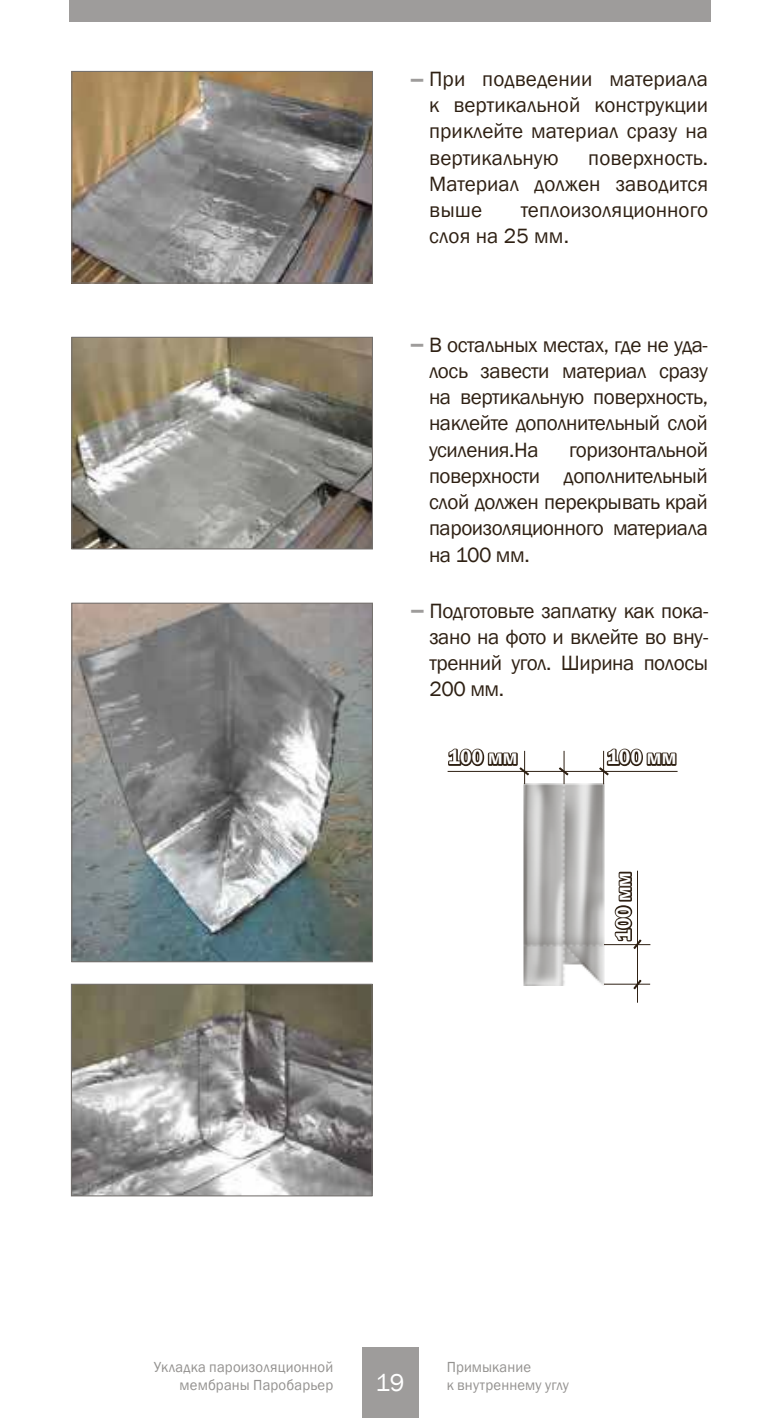
<style>
.page{position:relative;width:780px;height:1418px;background:#fff}
.page>*{position:absolute;margin:0;border:0;box-sizing:border-box;transform-origin:0 0}
.t1{font:25px "Franklin Gothic";color:#fff}
.t2{font:21.25px/26.2px "Franklin Gothic";letter-spacing:-.02em;color:#2e2013;text-align:justify}
.t3{font:21.25px/26.2px "Franklin Gothic";color:#2e2013}
.t4{font:600 21.25px "Franklin Gothic";letter-spacing:.01em;color:#fff;scale:.92 1}
.t5{font:15px/18px "Franklin Gothic";letter-spacing:.01em;color:#949290;text-align:right}
.s1{font-size:47px;color:#9e9c9b}
</style>
<div class="page">
<div style="left:361px;top:1346px;width:57px;height:71px;background:#9e9c9b"></div>
<div style="left:69px;top:0;width:641px;height:22px;background:#9e9c9b"></div>
<img style="left:73px;top:985px;width:297px;height:209px">
<div style="left:71px;top:983px;width:301px;height:213px;border:1px solid #75716e"></div>
<img style="left:73px;top:339px;width:298px;height:208px">
<div style="left:71px;top:337px;width:302px;height:212px;border:1px solid #75716e"></div>
<img style="left:73px;top:604px;width:298px;height:356px">
<div style="left:71px;top:602px;width:302px;height:360px;border:1px solid #75716e"></div>
<img style="left:73px;top:73px;width:298px;height:208px">
<div style="left:71px;top:71px;width:302px;height:212px;border:1px solid #75716e"></div>
<img style="left:523px;top:783px;width:128px;height:202px">
<svg style="left:558px;top:767px;width:11px;height:8px"></svg>
<hr style="left:447px;top:771px;width:230px;height:1px;background:#2e2013">
<hr style="left:563px;top:751px;width:1px;height:33px;background:#2e2013">
<hr style="left:603px;top:751px;width:1px;height:33px;background:#2e2013">
<svg style="left:598px;top:748px;width:80px;height:27px"></svg>
<hr style="left:524px;top:751px;width:1px;height:33px;background:#2e2013">
<svg style="left:447px;top:748px;width:82px;height:27px"></svg>
<svg style="left:633px;top:979px;width:8px;height:10px"></svg>
<hr style="left:637px;top:870px;width:1px;height:132px;background:#2e2013">
<hr style="left:604px;top:983px;width:46px;height:1px;background:#2e2013">
<hr style="left:604px;top:944px;width:46px;height:1px;background:#2e2013">
<svg style="left:613px;top:870px;width:28px;height:79px"></svg>
<p class="t2" style="left:429px;top:66px;width:280px;text-indent:-21px"><span class="s1">–</span> При подведении материала к вертикальной конструкции приклейте материал сразу на вертикальную</p>
<p class="t2" style="left:429px;top:145px;width:280px;text-indent:159px">поверхность.<br>Материал должен заводится выше</p>
<p class="t3" style="left:429px;top:197px;width:280px;text-indent:91px">теплоизоляционного слоя на 25 мм.</p>
<p class="t2" style="left:429px;top:332px;width:280px;text-indent:-21px"><span class="s1">–</span> В остальных местах, где не уда&shy;лось завести материал сразу на вертикальную поверхность, наклейте дополнительный слой усиления.На</p>
<p class="t2" style="left:429px;top:437px;width:280px;text-indent:140px">горизонтальной поверхности дополнительный слой должен перекрывать край пароизоляционного материала на 100 мм.</p>
<p class="t2" style="left:429px;top:597px;width:280px;text-indent:-21px"><span class="s1">–</span> Подготовьте заплатку как пока&shy;зано на фото и вклейте во вну&shy;тренний угол. Ширина полосы 200 мм.</p>
<p class="t4" style="left:448px;top:744px;width:76px">100 мм</p>
<p class="t4" style="left:607px;top:744px;width:76px">100 мм</p>
<p class="t4" style="left:610px;top:940px;width:76px;rotate:-90deg">100 мм</p>
<p class="t5" style="left:154px;top:1357px;width:181px">Укладка пароизоляционной мембраны Паробарьер</p>
<p class="t5" style="left:446px;top:1357px;width:124px;text-align:left">Примыкание<br>к внутреннему углу</p>
<p class="t1" style="left:375px;top:1367px;width:31px">19</p>
</div>
